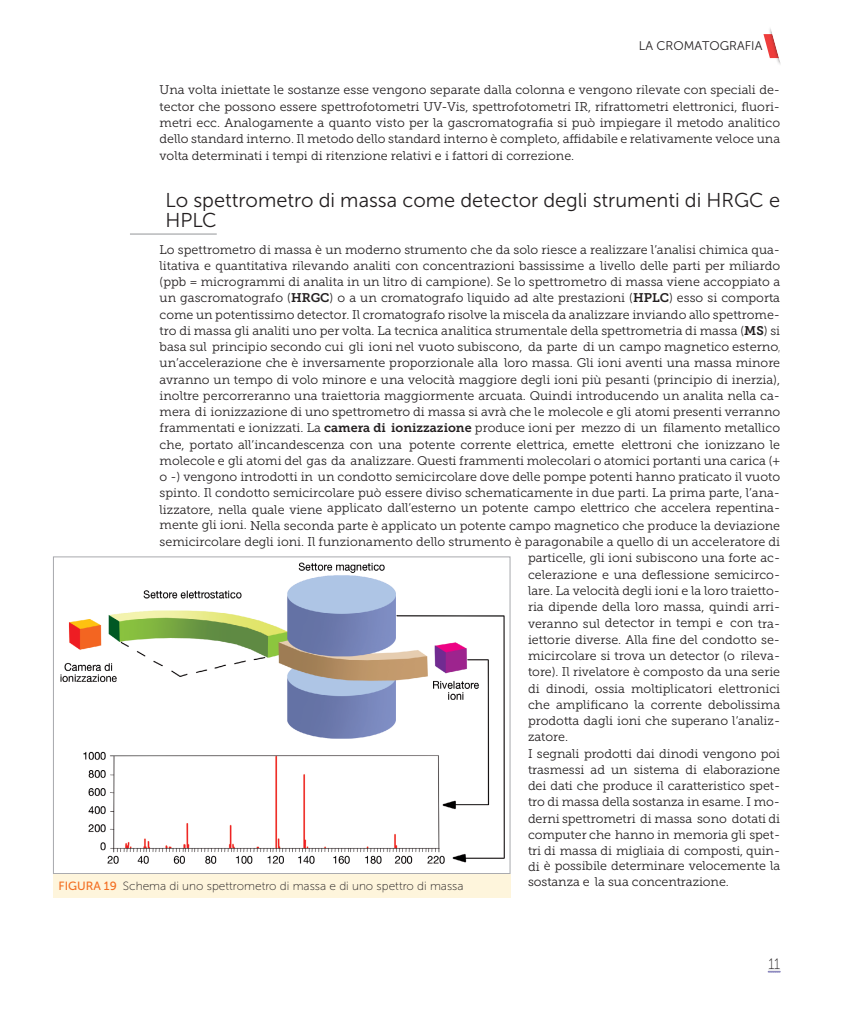
<style>
.page{position:relative;width:844px;height:1014px;background:#fff}
.page>*{position:absolute;margin:0;border:0;box-sizing:border-box;transform-origin:0 0}
.t1{font:20px/19.4px "Museo Sans 300";color:#231f20}
.t2{font:15px "Museo Sans 100";color:#231f20;scale:.9 1}
.t3{font:12.5px/16.2px "Museo Slab 300";color:#231f20;text-align:justify}
.t4{font:12.5px "Museo Sans 300";color:#231f20}
.t5{font:11.88px "Museo Sans 100";color:#231f20}
.s1{font-family:"Museo Slab 700"}
.s2{font-family:"Museo Sans 500";color:#f36e21}
</style>
<div class="page">
<svg style="left:767px;top:969px;width:13px;height:3px"></svg>
<svg style="left:763px;top:28px;width:18px;height:36px"></svg>
<hr style="left:130px;top:234px;width:87px;height:1px;background:#939598">
<img style="left:60px;top:562px;width:445px;height:302px">
<div style="left:53px;top:556px;width:457px;height:317px;border:1px solid #a8a9ad"></div>
<div style="left:53px;top:874px;width:457px;height:24px;background:#fef5dc"></div>
<p class="t4" style="left:638px;top:39px;width:125px">LA CROMATOGRAFIA</p>
<p class="t3" style="left:159px;top:82px;width:622px">Una volta iniettate le sostanze esse vengono separate dalla colonna e vengono rilevate con speciali de&shy;tector che possono essere spettrofotometri UV-Vis, spettrofotometri IR, rifrattometri elettronici, fluori&shy;metri ecc. Analogamente a quanto visto per la gascromatografia si può impiegare il metodo analitico dello standard interno. Il metodo dello standard interno è completo, affidabile e relativamente veloce una volta determinati i tempi di ritenzione relativi e i fattori di correzione.</p>
<h1 class="t1" style="left:165px;top:191px;width:616px">Lo spettrometro di massa come detector degli strumenti di HRGC e<br>HPLC</h1>
<p class="t3" style="left:159px;top:241px;width:622px">Lo spettrometro di massa è un moderno strumento che da solo riesce a realizzare l’analisi chimica qua&shy;litativa e quantitativa rilevando analiti con concentrazioni bassissime a livello delle parti per miliardo (ppb = microgrammi di analita in un litro di campione). Se lo spettrometro di massa viene accoppiato a un gascromatografo (<span class="s1">HRGC</span>) o a un cromatografo liquido ad alte prestazioni (<span class="s1">HPLC</span>) esso si comporta come un potentissimo detector. Il cromatografo risolve la miscela da analizzare inviando allo spettrome&shy;tro di massa gli analiti uno per volta. La tecnica analitica strumentale della spettrometria di massa (<span class="s1">MS</span>) si basa sul principio secondo cui gli ioni nel vuoto subiscono, da parte di un campo magnetico esterno, un’accelerazione che è inversamente proporzionale alla loro massa. Gli ioni aventi una massa minore avranno un tempo di volo minore e una velocità maggiore degli ioni più pesanti (principio di inerzia), inoltre percorreranno una traiettoria maggiormente arcuata. Quindi introducendo un analita nella ca&shy;mera di ionizzazione di uno spettrometro di massa si avrà che le molecole e gli atomi presenti verranno frammentati e ionizzati. La <span class="s1">camera di ionizzazione</span> produce ioni per mezzo di un filamento metallico che, portato all’incandescenza con una potente corrente elettrica, emette elettroni che ionizzano le molecole e gli atomi del gas da analizzare. Questi frammenti molecolari o atomici portanti una carica (+ o -) vengono introdotti in un condotto semicircolare dove delle pompe potenti hanno praticato il vuoto spinto. Il condotto semicircolare può essere diviso schematicamente in due parti. La prima parte, l’ana-</p>
<p class="t3" style="left:159px;top:499px;width:622px;line-height:17.5px">lizzatore, nella quale viene applicato dall’esterno un potente campo elettrico che accelera repentina&shy;mente gli ioni. Nella seconda parte è applicato un potente campo magnetico che produce la deviazione</p>
<p class="t3" style="left:528px;top:534px;width:253px;text-indent:-368px">semicircolare degli ioni. Il funzionamento dello strumento è paragonabile a quello di un acceleratore di particelle, gli ioni subiscono una forte ac&shy;celerazione e una deflessione semicirco&shy;lare. La velocità degli ioni e la loro traietto&shy;ria dipende della loro massa, quindi arri&shy;veranno sul detector in tempi e con tra-</p>
<p class="t3" style="left:528px;top:631px;width:253px;text-align:left">iettorie diverse. Alla fine del condotto se&shy;micircolare si trova un detector (o rileva&shy;tore). Il rivelatore è composto da una serie di dinodi, ossia moltiplicatori elettronici che amplificano la corrente debolissima prodotta dagli ioni che superano l’analiz&shy;zatore.<br>I segnali prodotti dai dinodi vengono poi trasmessi ad un sistema di elaborazione dei dati che produce il caratteristico spet&shy;tro di massa della sostanza in esame. I mo&shy;derni spettrometri di massa sono dotati di computer che hanno in memoria gli spet&shy;tri di massa di migliaia di composti, quin-</p>
<p class="t3" style="left:528px;top:857px;width:253px">di è possibile determinare velocemente la sostanza e la sua concentrazione.</p>
<p class="t5" style="left:58px;top:879px;width:406px"><span class="s2">FIGURA 19</span> Schema di uno spettrometro di massa e di uno spettro di massa</p>
<p class="t2" style="left:768px;top:955px;width:14px">11</p>
</div>
